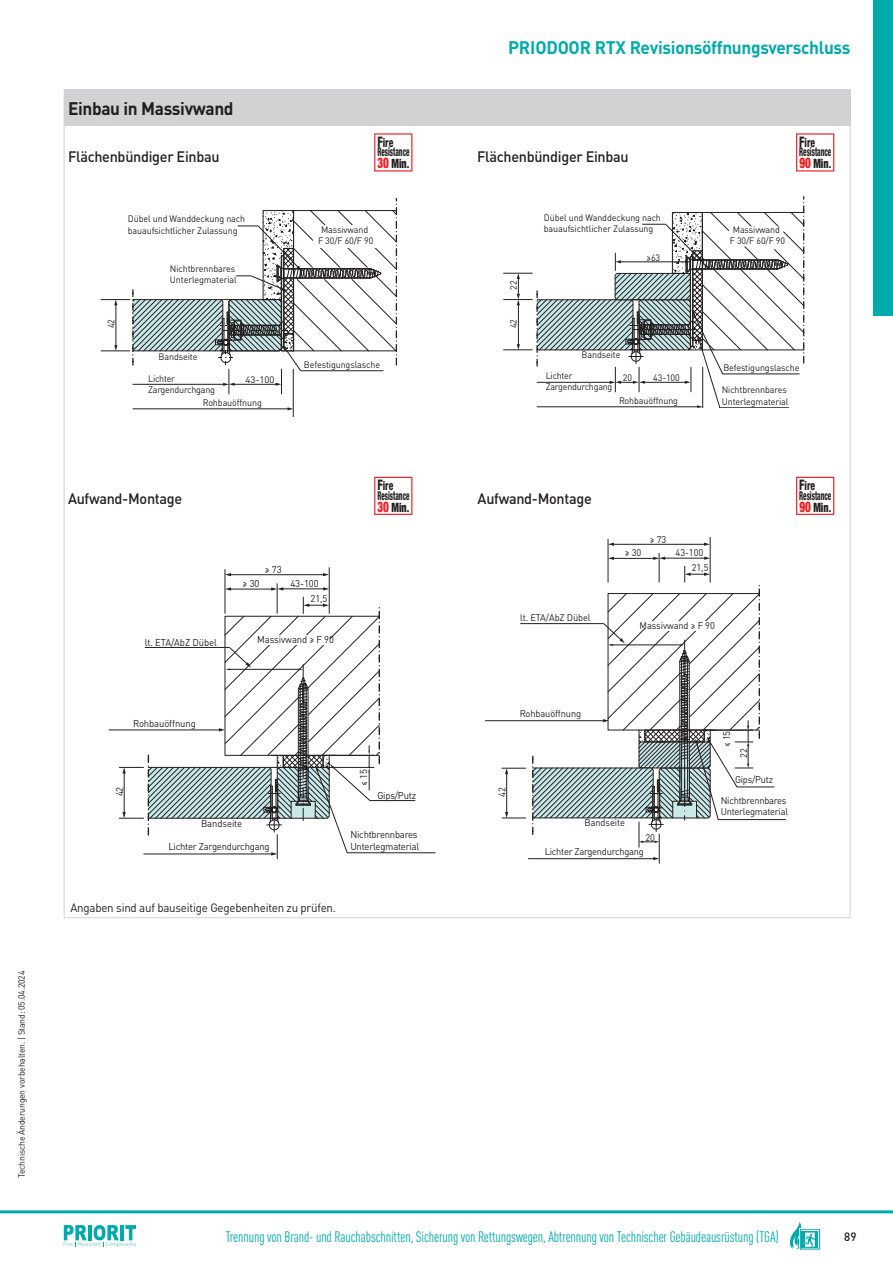
<style>
.page{position:relative;width:893px;height:1263px;background:#fff}
.page>*{position:absolute;margin:0;border:0;box-sizing:border-box;transform-origin:0 0}
.t1{font:700 18px "DINOT";letter-spacing:-.02em;color:#00aaad}
.t2{font:700 18px "DINOT";letter-spacing:-.02em;color:#231f20;scale:.96 1}
.t3{font:condensed 15px "DINOT";letter-spacing:-.01em;color:#00aaad}
.t4{font:500 15px "DINOT";letter-spacing:-.02em;color:#231f20;scale:.96 1}
.t5{font:900 condensed 14.7px "Helvetica Neue LT Std";color:#ee1d23;scale:.76 1}
.t6{font:900 condensed 12.9px "Helvetica Neue LT Std";color:#231f20;scale:.78 1}
.t7{font:800 condensed 12.45px "Helvetica Neue LT Std";letter-spacing:-.005em;color:#231f20;scale:.77 1}
.t8{font:800 condensed 12.15px "Helvetica Neue LT Std";color:#231f20;scale:.58 1}
.t9{font:12px "DINOT";letter-spacing:-.02em;color:#231f20;scale:.96 1}
.t10{font:500 12px "DINOT";color:#231f20;scale:.96 1}
.t11{font:9.9px/15px "DINOT";letter-spacing:-.025em;color:#231f20;scale:.96 1}
.t12{font:9.6px/14.7px "DINOT";letter-spacing:-.025em;color:#231f20;scale:.96 1}
.t13{font:9.3px/11.1px "DINOT";letter-spacing:-.01em;color:#231f20;scale:.96 1}
.t14{font:9.3px "DINOT";letter-spacing:-.01em;color:#231f20;scale:1.04 1}
.t15{font:9px "DINOT";letter-spacing:-.02em;color:#231f20;scale:.96 1}
.s1{font-size:14.55px}
.s2{font-size:9.15px}
</style>
<div class="page">
<svg style="left:796px;top:133px;width:38px;height:38px"></svg>
<svg style="left:796px;top:477px;width:38px;height:38px"></svg>
<svg style="left:374px;top:133px;width:38px;height:38px"></svg>
<svg style="left:374px;top:477px;width:38px;height:38px"></svg>
<div style="left:64px;top:90px;width:786px;height:36px;background:#d1d2d4"></div>
<hr style="left:293px;top:369px;width:1px;height:48px;background:#231f20">
<hr style="left:133px;top:409px;width:156px;height:1px;background:#231f20">
<svg style="left:287px;top:407px;width:6px;height:3px"></svg>
<svg style="left:101px;top:198px;width:296px;height:196px"></svg>
<div style="left:313px;top:225px;width:63px;height:22px;background:#fff"></div>
<hr style="left:329px;top:568px;width:1px;height:45px;background:#231f20">
<hr style="left:109px;top:730px;width:111px;height:1px;background:#231f20">
<hr style="left:230px;top:574px;width:94px;height:1px;background:#231f20">
<svg style="left:226px;top:573px;width:5px;height:3px"></svg>
<svg style="left:323px;top:573px;width:6px;height:3px"></svg>
<hr style="left:225px;top:569px;width:1px;height:44px;background:#231f20">
<svg style="left:119px;top:584px;width:316px;height:275px"></svg>
<div style="left:263px;top:635px;width:67px;height:10px;background:#fff"></div>
<svg style="left:504px;top:197px;width:300px;height:211px"></svg>
<hr style="left:720px;top:407px;width:69px;height:1px;background:#231f20">
<hr style="left:710px;top:537px;width:1px;height:45px;background:#231f20">
<hr style="left:528px;top:858px;width:126px;height:1px;background:#231f20">
<hr style="left:485px;top:720px;width:119px;height:1px;background:#231f20">
<hr style="left:506px;top:773px;width:1px;height:40px;background:#231f20">
<svg style="left:502px;top:768px;width:24px;height:6px"></svg>
<svg style="left:502px;top:812px;width:24px;height:7px"></svg>
<hr style="left:613px;top:544px;width:92px;height:1px;background:#231f20">
<svg style="left:609px;top:543px;width:5px;height:3px"></svg>
<svg style="left:704px;top:543px;width:6px;height:3px"></svg>
<hr style="left:608px;top:539px;width:1px;height:43px;background:#231f20">
<hr style="left:520px;top:623px;width:84px;height:1px;background:#231f20">
<svg style="left:532px;top:553px;width:254px;height:310px"></svg>
<div style="left:645px;top:622px;width:65px;height:9px;background:#fff"></div>
<hr style="left:0;top:1210px;width:893px;height:3px;background:#00aaad">
<svg style="left:64px;top:1225px;width:72px;height:22px"></svg>
<div style="left:874px;top:0;width:19px;height:316px;background:#00aaad"></div>
<svg style="left:799px;top:1229px;width:22px;height:21px"></svg>
<div style="left:800px;top:1229px;width:20px;height:20px;border:1px solid #00aaad"></div>
<svg style="left:815px;top:1231px;width:4px;height:17px"></svg>
<div style="left:802px;top:1231px;width:16px;height:16px;background:#00aaad"></div>
<svg style="left:790px;top:1222px;width:25px;height:27px"></svg>
<p class="t15" style="left:17px;top:1178px;width:217px;rotate:-90deg">Technische Änderungen vorbehalten. | Stand: 05.04.2024</p>
<h1 class="t1" style="left:508px;top:41px;width:344px">PRIODOOR RTX Revisionsöffnungsverschluss</h1>
<h1 class="t2" style="left:68px;top:102px;width:174px">Einbau in Massivwand</h1>
<h2 class="t4" style="left:68px;top:151px;width:159px">Flächenbündiger Einbau</h2>
<h2 class="t4" style="left:477px;top:151px;width:159px">Flächenbündiger Einbau</h2>
<h3 class="t7" style="left:377px;top:135px;width:22px"><span class="s1">F</span>ire</h3>
<h3 class="t8" style="left:377px;top:145px;width:57px">Resistance</h3>
<h3 class="t6" style="left:391px;top:156px;width:25px">Min<span class="s2">.</span></h3>
<h3 class="t5" style="left:377px;top:154px;width:17px">30</h3>
<p class="t13" style="left:106px;top:328px;width:11px;rotate:-90deg">42</p>
<p class="t13" style="left:128px;top:214px;width:124px">Dübel und Wanddeckung nach bauaufsichtlicher Zulassung</p>
<p class="t13" style="left:170px;top:264px;width:71px">Nichtbrennbares<br>Unterlegmaterial</p>
<p class="t13" style="left:159px;top:351px;width:42px">Bandseite</p>
<p class="t13" style="left:148px;top:373px;width:71px">Lichter<br>Zargendurchgang</p>
<p class="t13" style="left:203px;top:398px;width:63px">Rohbauöffnung</p>
<p class="t14" style="left:246px;top:376px;width:29px">43-100</p>
<p class="t13" style="left:318px;top:224px;width:59px;text-align:center">Massivwand<br>F 30/F 60/F 90</p>
<p class="t13" style="left:304px;top:360px;width:81px">Befestigungslasche</p>
<p class="t13" style="left:508px;top:290px;width:11px;rotate:-90deg">22</p>
<p class="t13" style="left:508px;top:328px;width:11px;rotate:-90deg">42</p>
<p class="t13" style="left:544px;top:212px;width:123px">Dübel und Wanddeckung nach bauaufsichtlicher Zulassung</p>
<p class="t13" style="left:646px;top:252px;width:16px">≥63</p>
<p class="t13" style="left:582px;top:349px;width:42px">Bandseite</p>
<p class="t13" style="left:546px;top:370px;width:71px">Lichter<br>Zargendurchgang</p>
<p class="t13" style="left:623px;top:373px;width:11px">20</p>
<p class="t13" style="left:653px;top:373px;width:29px">43-100</p>
<p class="t13" style="left:619px;top:396px;width:63px">Rohbauöffnung</p>
<h3 class="t7" style="left:799px;top:135px;width:22px"><span class="s1">F</span>ire</h3>
<h3 class="t8" style="left:799px;top:145px;width:57px">Resistance</h3>
<h3 class="t6" style="left:813px;top:156px;width:25px">Min<span class="s2">.</span></h3>
<h3 class="t5" style="left:799px;top:154px;width:17px">90</h3>
<p class="t13" style="left:730px;top:224px;width:59px;text-align:center">Massivwand<br>F 30/F 60/F 90</p>
<p class="t13" style="left:723px;top:362px;width:81px">Befestigungslasche</p>
<p class="t13" style="left:722px;top:385px;width:71px">Nichtbrennbares<br>Unterlegmaterial</p>
<h3 class="t7" style="left:377px;top:478px;width:22px"><span class="s1">F</span>ire</h3>
<h3 class="t8" style="left:377px;top:488px;width:57px">Resistance</h3>
<h3 class="t6" style="left:391px;top:500px;width:25px">Min<span class="s2">.</span></h3>
<h2 class="t4" style="left:68px;top:493px;width:120px">Aufwand-Montage</h2>
<h2 class="t4" style="left:478px;top:493px;width:120px">Aufwand-Montage</h2>
<h3 class="t5" style="left:377px;top:498px;width:17px">30</h3>
<p class="t11" style="left:265px;top:563px;width:19px">≥ 73</p>
<p class="t11" style="left:243px;top:576px;width:19px">≥ 30</p>
<p class="t11" style="left:310px;top:577px;width:19px;text-indent:-20px">43-100<br>21,5</p>
<p class="t11" style="left:145px;top:636px;width:77px">lt. ETA/AbZ Dübel</p>
<p class="t11" style="left:257px;top:632px;width:82px">Massivwand ≥ F 90</p>
<p class="t11" style="left:133px;top:716px;width:67px">Rohbauöffnung</p>
<p class="t11" style="left:357px;top:786px;width:19px;rotate:-90deg">≤ 15</p>
<p class="t12" style="left:520px;top:611px;width:75px">lt. ETA/AbZ Dübel</p>
<p class="t12" style="left:520px;top:707px;width:65px">Rohbauöffnung</p>
<p class="t12" style="left:625px;top:546px;width:19px">≥ 30</p>
<p class="t12" style="left:650px;top:532px;width:19px">≥ 73</p>
<p class="t12" style="left:692px;top:546px;width:19px;text-indent:-16px">43-100<br>21,5</p>
<p class="t12" style="left:640px;top:619px;width:80px">Massivwand ≥ F 90</p>
<h3 class="t7" style="left:799px;top:478px;width:22px"><span class="s1">F</span>ire</h3>
<h3 class="t8" style="left:799px;top:488px;width:57px">Resistance</h3>
<h3 class="t6" style="left:813px;top:500px;width:25px">Min<span class="s2">.</span></h3>
<h3 class="t5" style="left:799px;top:498px;width:17px">90</h3>
<p class="t12" style="left:720px;top:747px;width:19px;rotate:-90deg">≤ 15</p>
<p class="t12" style="left:737px;top:758px;width:11px;rotate:-90deg">22</p>
<p class="t12" style="left:735px;top:773px;width:41px">Gips/Putz</p>
<p class="t11" style="left:113px;top:796px;width:12px;rotate:-90deg">42</p>
<p class="t11" style="left:201px;top:816px;width:44px">Bandseite</p>
<p class="t11" style="left:377px;top:788px;width:42px">Gips/Putz</p>
<p class="t12" style="left:496px;top:797px;width:11px;rotate:-90deg">42</p>
<p class="t12" style="left:585px;top:816px;width:44px">Bandseite</p>
<p class="t12" style="left:721px;top:795px;width:72px;line-height:11.6px">Nichtbrennbares<br>Unterlegmaterial</p>
<p class="t11" style="left:168px;top:839px;width:107px">Lichter Zargendurchgang</p>
<p class="t11" style="left:350px;top:829px;width:73px;line-height:11.9px">Nichtbrennbares<br>Unterlegmaterial</p>
<p class="t12" style="left:645px;top:831px;width:11px">20</p>
<p class="t12" style="left:545px;top:845px;width:105px">Lichter Zargendurchgang</p>
<p class="t9" style="left:70px;top:902px;width:278px">Angaben sind auf bauseitige Gegebenheiten zu prüfen.</p>
<h2 class="t3" style="left:226px;top:1230px;width:554px">Trennung von Brand- und Rauchabschnitten, Sicherung von Rettungswegen, Abtrennung von Technischer Gebäudeausrüstung (TGA)</h2>
<p class="t10" style="left:844px;top:1232px;width:14px">89</p>
</div>
